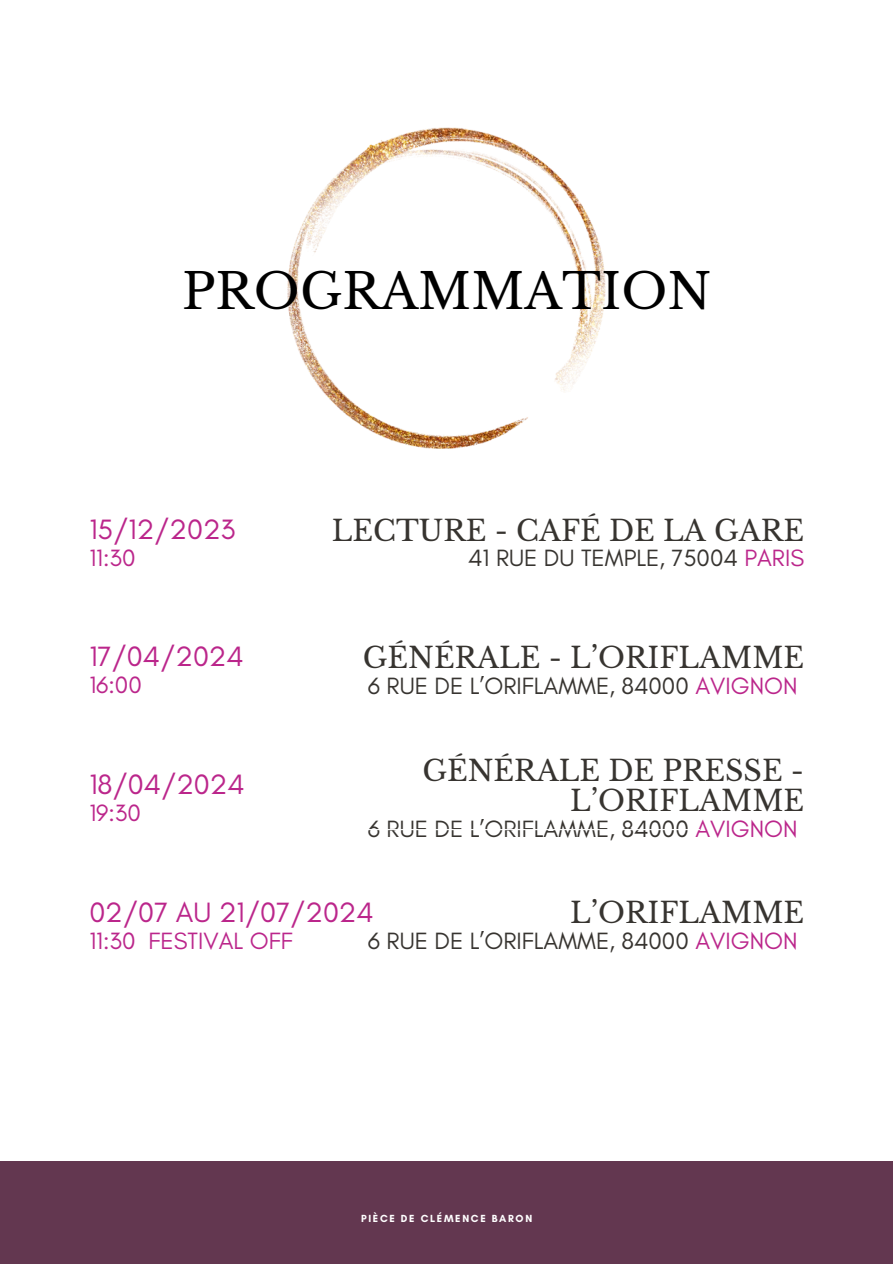
<style>
.page{position:relative;width:893px;height:1264px;background:#fff}
.page>*{position:absolute;margin:0;border:0;box-sizing:border-box;transform-origin:0 0}
.t1{font:48.6px "Libre Baskerville";color:#000}
.t2{font:28.5px/30.3px "Libre Baskerville";color:#373430;text-align:right}
.t3{font:28.5px "Glacial Indifference";color:#bb268b}
.t4{font:24px "Glacial Indifference";color:#373430}
.t5{font:24px "Glacial Indifference";color:#bb268b}
.t6{font:700 10.5px "Glacial Indifference";letter-spacing:.16em;color:#fff}
.s1{color:#bb268b}
</style>
<div class="page">
<div style="left:0;top:1161px;width:892px;height:102px;background:#633750"></div>
<img style="left:287px;top:128px;width:318px;height:320px">
<p class="t1" style="left:182px;top:261px;width:530px">PROGRAMMATION</p>
<p class="t3" style="left:89px;top:511px;width:148px">15/12/2023</p>
<p class="t5" style="left:89px;top:543px;width:48px">11:30</p>
<p class="t3" style="left:89px;top:639px;width:156px">17/04/2024</p>
<p class="t5" style="left:89px;top:670px;width:54px">16:00</p>
<p class="t3" style="left:89px;top:767px;width:157px">18/04/2024</p>
<p class="t5" style="left:89px;top:798px;width:53px">19:30</p>
<p class="t2" style="left:332px;top:515px;width:474px">LECTURE - CAFÉ DE LA GARE</p>
<p class="t4" style="left:468px;top:543px;width:337px">41 RUE DU TEMPLE, 75004 <span class="s1">PARIS</span></p>
<p class="t2" style="left:363px;top:643px;width:443px">GÉNÉRALE - L’ORIFLAMME</p>
<p class="t4" style="left:368px;top:671px;width:431px">6 RUE DE L’ORIFLAMME, 84000 <span class="s1">AVIGNON</span></p>
<p class="t2" style="left:422px;top:755px;width:383px">GÉNÉRALE DE PRESSE -<br>L’ORIFLAMME</p>
<p class="t4" style="left:368px;top:814px;width:431px">6 RUE DE L’ORIFLAMME, 84000 <span class="s1">AVIGNON</span></p>
<p class="t2" style="left:570px;top:898px;width:235px">L’ORIFLAMME</p>
<p class="t4" style="left:368px;top:926px;width:431px">6 RUE DE L’ORIFLAMME, 84000 <span class="s1">AVIGNON</span></p>
<p class="t3" style="left:89px;top:894px;width:286px">02/07 AU 21/07/2024</p>
<p class="t5" style="left:89px;top:925px;width:205px">11:30 FESTIVAL OFF</p>
<p class="t6" style="left:361px;top:1212px;width:173px">PIÈCE DE CLÉMENCE BARON</p>
</div>
